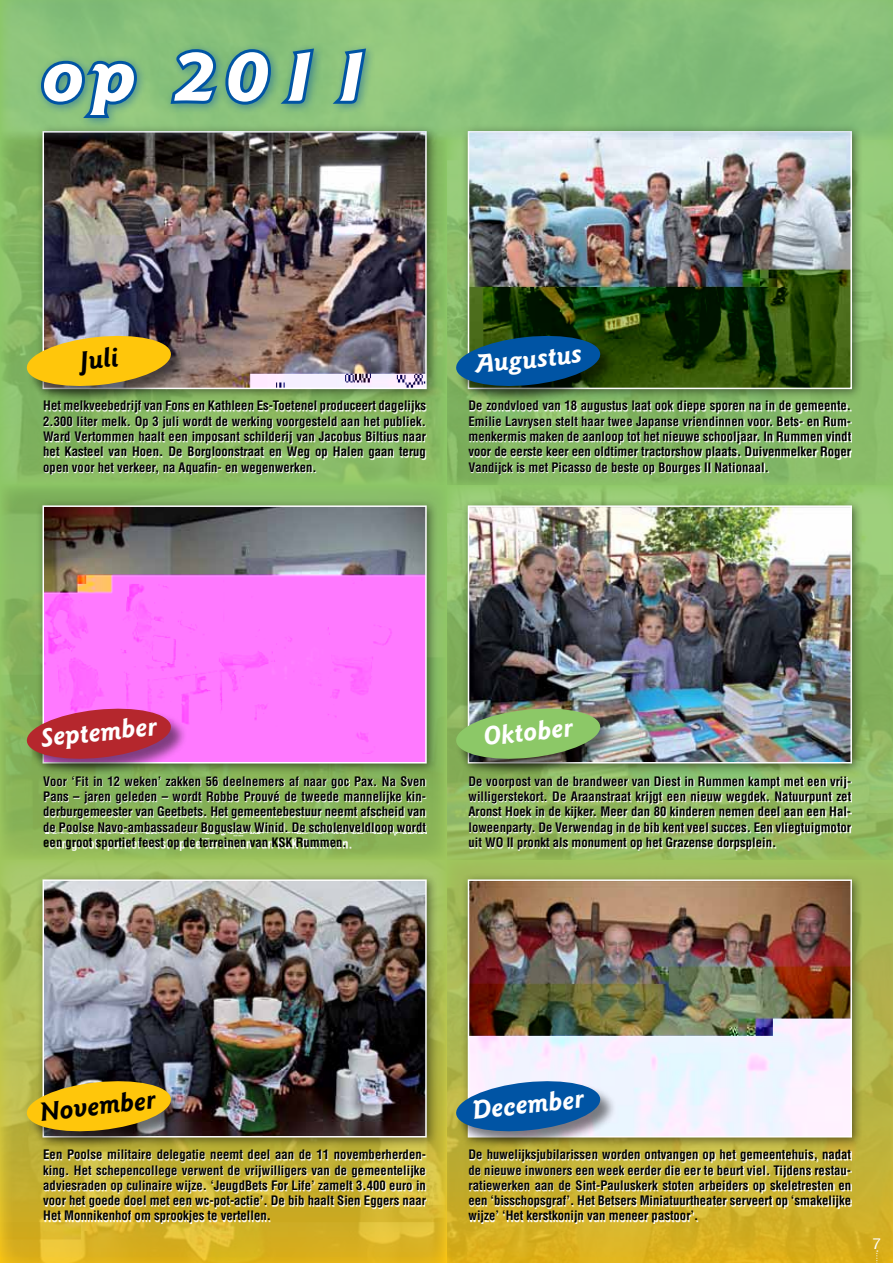
<style>
.page{position:relative;width:893px;height:1263px;background:#fff}
.page>*{position:absolute;margin:0;border:0;box-sizing:border-box;transform-origin:0 0}
.t1{font:italic 700 75px "Goudy Sans IT Cby BT";letter-spacing:.075em;color:#fff;scale:1.1 1}
.t2{font:italic 700 26.4px "Goudy Sans IT Cby BT";color:#fff}
.t3{font:italic 700 26.4px "Goudy Sans IT Cby BT";color:#000}
.t4{font:condensed 14.4px "Helvetica";color:#fff;scale:1.2 1}
.t5{font:700 condensed 12.75px/15.3px "Helvetica";color:#000;text-align:justify}
</style>
<div class="page">
<img style="left:0;top:140px;width:893px;height:1123px">
<svg style="left:876px;top:1250px;width:2px;height:13px"></svg>
<div style="left:36px;top:499px;width:402px;height:275px;background:#000;opacity:.5"></div>
<img style="left:46px;top:508px;width:378px;height:252px">
<div style="left:43px;top:505px;width:384px;height:258px;border:2px solid #fff"></div>
<div style="left:36px;top:872px;width:402px;height:276px;background:#000;opacity:.5"></div>
<img style="left:46px;top:882px;width:378px;height:252px">
<div style="left:43px;top:879px;width:384px;height:258px;border:2px solid #fff"></div>
<div style="left:461px;top:124px;width:402px;height:276px;background:#000;opacity:.5"></div>
<img style="left:471px;top:140px;width:378px;height:246px">
<div style="left:468px;top:131px;width:384px;height:258px;border:2px solid #fff"></div>
<div style="left:461px;top:499px;width:402px;height:275px;background:#000;opacity:.5"></div>
<img style="left:471px;top:508px;width:378px;height:252px">
<div style="left:468px;top:505px;width:384px;height:258px;border:2px solid #fff"></div>
<div style="left:461px;top:872px;width:402px;height:276px;background:#000;opacity:.5"></div>
<img style="left:471px;top:882px;width:378px;height:252px">
<div style="left:468px;top:879px;width:384px;height:258px;border:2px solid #fff"></div>
<div style="left:36px;top:124px;width:402px;height:276px;background:#000;opacity:.5"></div>
<img style="left:46px;top:140px;width:378px;height:246px">
<div style="left:43px;top:131px;width:384px;height:258px;border:2px solid #fff"></div>
<svg style="left:44px;top:401px;width:383px;height:74px;background:#a6ca8a"></svg>
<svg style="left:44px;top:777px;width:383px;height:73px;background:#a7c784"></svg>
<svg style="left:44px;top:1150px;width:383px;height:74px;background:#d8c665"></svg>
<svg style="left:469px;top:777px;width:383px;height:73px;background:#afcc8b"></svg>
<svg style="left:469px;top:1150px;width:383px;height:74px;background:#d7c665"></svg>
<svg style="left:469px;top:401px;width:383px;height:74px;background:#a4ca8c"></svg>
<img style="left:0;top:0;width:893px;height:140px">
<div style="left:35px;top:42px;width:341px;height:87px;background:#8cc37c"></div>
<svg style="left:40px;top:58px;width:101px;height:63px"></svg>
<svg style="left:167px;top:45px;width:150px;height:63px"></svg>
<svg style="left:333px;top:48px;width:36px;height:59px"></svg>
<div style="left:27px;top:335px;width:161px;height:69px;background:#000;opacity:.5"></div>
<svg style="left:26px;top:333px;width:146px;height:56px;background:#ceaa29"></svg>
<div style="left:27px;top:708px;width:161px;height:68px;background:#000;opacity:.5"></div>
<svg style="left:26px;top:706px;width:146px;height:56px;background:#b53f57"></svg>
<div style="left:27px;top:1080px;width:161px;height:69px;background:#000;opacity:.5"></div>
<svg style="left:26px;top:1078px;width:146px;height:56px;background:#c8a11e"></svg>
<div style="left:456px;top:335px;width:161px;height:69px;background:#000;opacity:.5"></div>
<svg style="left:455px;top:333px;width:146px;height:56px;background:#145579"></svg>
<div style="left:456px;top:708px;width:161px;height:68px;background:#000;opacity:.5"></div>
<img style="left:455px;top:706px;width:146px;height:56px">
<div style="left:456px;top:1080px;width:161px;height:69px;background:#000;opacity:.5"></div>
<svg style="left:455px;top:1078px;width:146px;height:56px;background:#4077a8"></svg>
<h1 class="t1" style="left:43px;top:28px;width:304px">op 2011</h1>
<h2 class="t3" style="left:78px;top:344px;width:40px;rotate:-6deg">Juli</h2>
<p class="t5" style="left:43px;top:398px;width:384px">Het melkveebedrijf van Fons en Kathleen Es-Toetenel produceert dagelijks 2.300 liter melk. Op 3 juli wordt de werking voorgesteld aan het publiek.<br>Ward Vertommen haalt een imposant schilderij van Jacobus Biltius naar het Kasteel van Hoen. De Borgloonstraat en Weg op Halen gaan terug open voor het verkeer, na Aquafin- en wegenwerken.</p>
<h2 class="t2" style="left:474px;top:348px;width:109px;rotate:-6deg">Augustus</h2>
<p class="t5" style="left:468px;top:398px;width:384px">De zondvloed van 18 augustus laat ook diepe sporen na in de gemeente.<br>Emilie Lavrysen stelt haar twee Japanse vriendinnen voor. Bets- en Rum&shy;menkermis maken de aanloop tot het nieuwe schooljaar. In Rummen vindt voor de eerste keer een oldtimer tractorshow plaats. Duivenmelker Roger Vandijck is met Picasso de beste op Bourges II Nationaal.</p>
<h2 class="t2" style="left:40px;top:721px;width:119px;rotate:-6deg">September</h2>
<p class="t5" style="left:43px;top:773px;width:384px">Voor ‘Fit in 12 weken’ zakken 56 deelnemers af naar goc Pax. Na Sven Pans – jaren geleden – wordt Robbe Prouvé de tweede mannelijke kin&shy;derburgemeester van Geetbets. Het gemeentebestuur neemt afscheid van de Poolse Navo-ambassadeur Boguslaw Winid. De scholenveldloop wordt een groot sportief feest op de terreinen van KSK Rummen.</p>
<h2 class="t2" style="left:482px;top:720px;width:92px;rotate:-6deg">Oktober</h2>
<p class="t5" style="left:468px;top:773px;width:384px">De voorpost van de brandweer van Diest in Rummen kampt met een vrij&shy;willigerstekort. De Araanstraat krijgt een nieuw wegdek. Natuurpunt zet Aronst Hoek in de kijker. Meer dan 80 kinderen nemen deel aan een Hal&shy;loweenparty. De Verwendag in de bib kent veel succes. Een vliegtuigmotor uit WO II pronkt als monument op het Grazense dorpsplein.</p>
<h2 class="t3" style="left:38px;top:1095px;width:118px;rotate:-6deg">November</h2>
<p class="t5" style="left:43px;top:1147px;width:384px">Een Poolse militaire delegatie neemt deel aan de 11 novemberherden&shy;king. Het schepencollege verwent de vrijwilligers van de gemeentelijke adviesraden op culinaire wijze. ‘JeugdBets For Life’ zamelt 3.400 euro in voor het goede doel met een wc-pot-actie’. De bib haalt Sien Eggers naar Het Monnikenhof om sprookjes te vertellen.</p>
<h2 class="t2" style="left:471px;top:1093px;width:114px;rotate:-6deg">December</h2>
<p class="t5" style="left:468px;top:1147px;width:384px">De huwelijksjubilarissen worden ontvangen op het gemeentehuis, nadat de nieuwe inwoners een week eerder die eer te beurt viel. Tijdens restau&shy;ratiewerken aan de Sint-Pauluskerk stoten arbeiders op skeletresten en een ‘bisschopsgraf’. Het Betsers Miniatuurtheater serveert op ‘smakelijke wijze’ ‘Het kerstkonijn van meneer pastoor’.</p>
<p class="t4" style="left:872px;top:1234px;width:9px">7</p>
</div>
